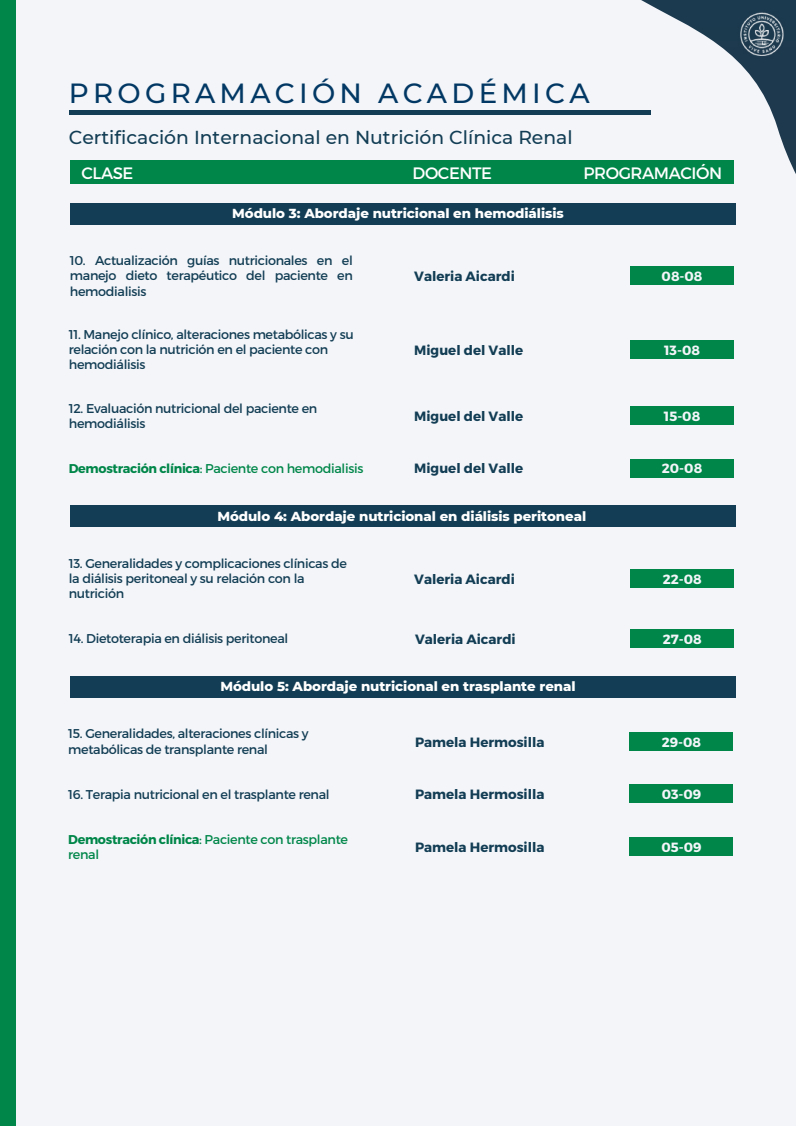
<style>
.page{position:relative;width:796px;height:1126px;background:#fff}
.page>*{position:absolute;margin:0;border:0;box-sizing:border-box;transform-origin:0 0}
.t1{font:500 27.67px "Montserrat";letter-spacing:.155em;color:#023864}
.t2{font:500 18.75px "Montserrat";color:#123d54}
.t3{font:16.5px "Montserrat";letter-spacing:-.025em;color:#fff}
.t4{font:700 13.42px "Montserrat";color:#123d54}
.t5{font:800 13.35px "Montserrat";letter-spacing:-.005em;color:#fff}
.t6{font:700 13.35px "Montserrat";color:#f3f5f9}
.t7{font:12.75px/15.1px "Montserrat";letter-spacing:-.025em;color:#123d54}
.t8{font:12.75px/15.1px "Montserrat";letter-spacing:-.025em;color:#008649}
.s1{font-weight:700}
</style>
<div class="page">
<div style="left:0;top:0;width:795px;height:1125px;background:#f3f5f9"></div>
<svg style="left:525px;top:0;width:270px;height:225px"></svg>
<img style="left:731px;top:6px;width:59px;height:59px">
<div style="left:630px;top:266px;width:103px;height:19px;background:#008649"></div>
<div style="left:630px;top:340px;width:103px;height:18px;background:#008649"></div>
<div style="left:630px;top:406px;width:103px;height:18px;background:#008649"></div>
<div style="left:630px;top:569px;width:103px;height:18px;background:#008649"></div>
<div style="left:70px;top:203px;width:665px;height:22px;background:#123d54"></div>
<div style="left:70px;top:505px;width:665px;height:22px;background:#123d54"></div>
<div style="left:0;top:0;width:15px;height:1125px;background:#008649"></div>
<div style="left:69px;top:110px;width:581px;height:5px;background:#123d54"></div>
<div style="left:630px;top:458px;width:103px;height:19px;background:#008649"></div>
<div style="left:630px;top:629px;width:103px;height:18px;background:#008649"></div>
<div style="left:70px;top:161px;width:663px;height:23px;background:#008649"></div>
<div style="left:629px;top:731px;width:103px;height:19px;background:#008649"></div>
<div style="left:629px;top:784px;width:103px;height:19px;background:#008649"></div>
<div style="left:629px;top:836px;width:103px;height:19px;background:#008649"></div>
<div style="left:70px;top:675px;width:665px;height:22px;background:#123d54"></div>
<h1 class="t1" style="left:69px;top:77px;width:522px">PROGRAMACIÓN ACADÉMICA</h1>
<h2 class="t2" style="left:69px;top:126px;width:505px">Certificación Internacional en Nutrición Clínica Renal</h2>
<p class="t3" style="left:82px;top:162px;width:53px">CLASE</p>
<p class="t3" style="left:412px;top:162px;width:81px">DOCENTE</p>
<p class="t3" style="left:583px;top:162px;width:140px">PROGRAMACIÓN</p>
<p class="t5" style="left:232px;top:205px;width:333px">Módulo 3: Abordaje nutricional en hemodiálisis</p>
<p class="t7" style="left:70px;top:252px;width:284px;text-align:justify">10. Actualización guías nutricionales en el manejo dieto terapéutico del paciente en hemodialisis</p>
<p class="t7" style="left:69px;top:326px;width:286px">11. Manejo clínico, alteraciones metabólicas y su relación con la nutrición en el paciente con hemodiálisis</p>
<p class="t4" style="left:414px;top:267px;width:102px">Valeria Aicardi</p>
<p class="t4" style="left:414px;top:341px;width:110px">Miguel del Valle</p>
<p class="t7" style="left:69px;top:399px;width:250px">12. Evaluación nutricional del paciente en hemodiálisis</p>
<p class="t4" style="left:414px;top:407px;width:110px">Miguel del Valle</p>
<p class="t8" style="left:69px;top:460px;width:296px"><span class="s1">Demostración clínica</span>: Paciente con hemodialisis</p>
<p class="t4" style="left:414px;top:459px;width:110px">Miguel del Valle</p>
<p class="t5" style="left:217px;top:508px;width:370px">Módulo 4: Abordaje nutricional en diálisis peritoneal</p>
<p class="t7" style="left:69px;top:555px;width:279px">13. Generalidades y complicaciones clínicas de la diálisis peritoneal y su relación con la nutrición</p>
<p class="t4" style="left:414px;top:570px;width:102px">Valeria Aicardi</p>
<p class="t7" style="left:69px;top:630px;width:221px">14. Dietoterapia en diálisis peritoneal</p>
<p class="t4" style="left:415px;top:630px;width:102px">Valeria Aicardi</p>
<p class="t5" style="left:220px;top:678px;width:356px">Módulo 5: Abordaje nutricional en trasplante renal</p>
<p class="t7" style="left:68px;top:725px;width:242px">15. Generalidades, alteraciones clínicas y metabólicas de transplante renal</p>
<p class="t4" style="left:415px;top:732px;width:131px">Pamela Hermosilla</p>
<p class="t7" style="left:68px;top:785px;width:263px">16. Terapia nutricional en el trasplante renal</p>
<p class="t4" style="left:415px;top:785px;width:131px">Pamela Hermosilla</p>
<p class="t8" style="left:68px;top:830px;width:281px"><span class="s1">Demostración clínica</span>: Paciente con trasplante renal</p>
<p class="t4" style="left:415px;top:837px;width:131px">Pamela Hermosilla</p>
<p class="t6" style="left:661px;top:267px;width:42px">08-08</p>
<p class="t6" style="left:664px;top:341px;width:37px">13-08</p>
<p class="t6" style="left:663px;top:407px;width:38px">15-08</p>
<p class="t6" style="left:661px;top:460px;width:42px">20-08</p>
<p class="t6" style="left:662px;top:570px;width:40px">22-08</p>
<p class="t6" style="left:662px;top:630px;width:40px">27-08</p>
<p class="t6" style="left:661px;top:733px;width:41px">29-08</p>
<p class="t6" style="left:661px;top:785px;width:41px">03-09</p>
<p class="t6" style="left:661px;top:838px;width:42px">05-09</p>
</div>
